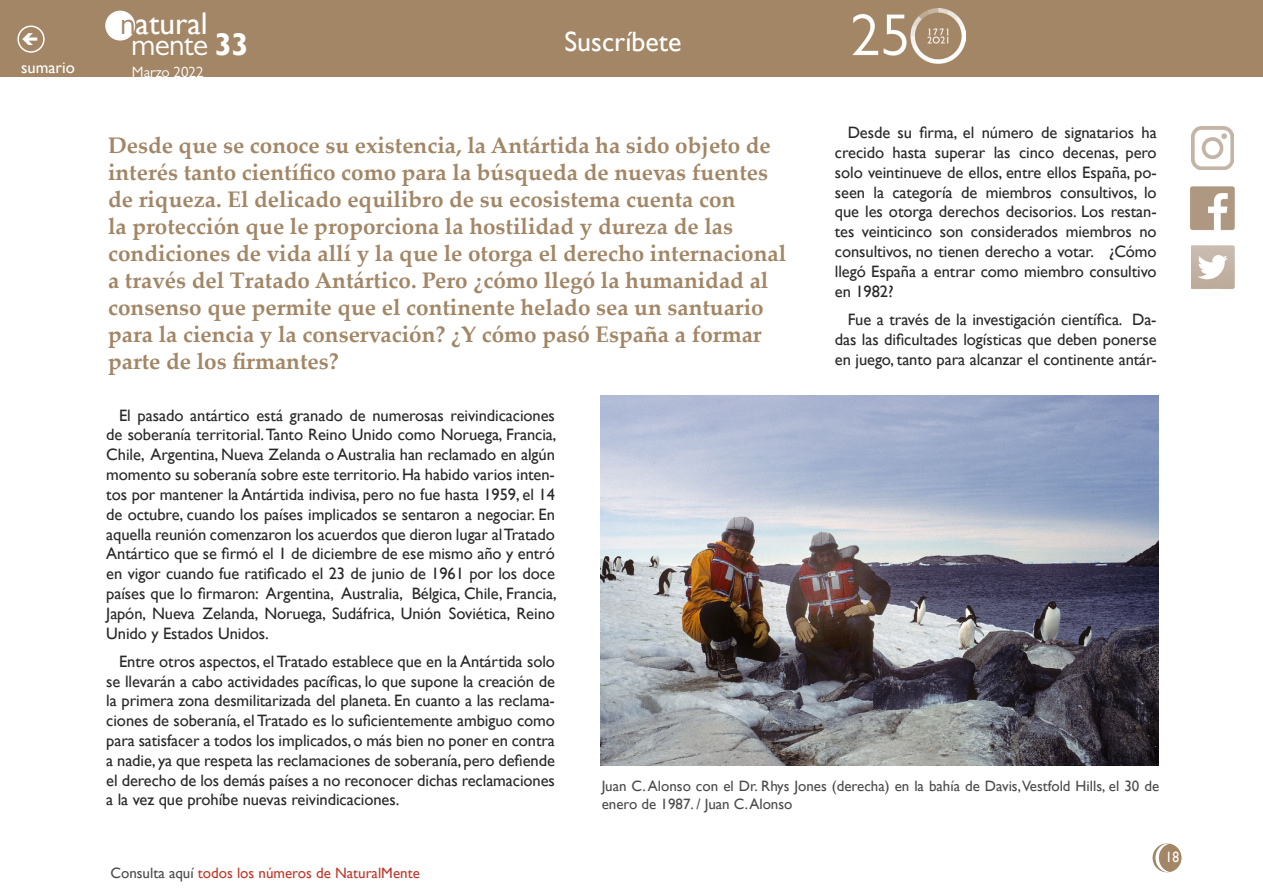
<style>
.page{position:relative;width:1263px;height:893px;background:#fff}
.page>*{position:absolute;margin:0;border:0;box-sizing:border-box;transform-origin:0 0}
.t1{font:31.35px "Gill Sans";color:#fff}
.t2{font:31.35px "Gill Sans MT Pro";letter-spacing:-.02em;color:#fff}
.t3{font:27.9px "Gill Sans";color:#fff}
.t4{font:700 22.5px/27px "Palatino Linotype";color:#a28666}
.t5{font:16.5px/19.8px "Gill Sans";letter-spacing:-.005em;color:#282829;text-align:justify}
.t6{font:16.5px "Gill Sans";color:#fff}
.t7{font:15px/18px "Gill Sans";color:#4b4b4d}
.t8{font:15px "Gill Sans";color:#bd392b}
.t9{font:15px "Gill Sans MT Pro";color:#fff}
.t10{font:15px "Gill Sans";color:#fff;scale:.9 1}
.s1{font-family:"Gill Sans MT Pro";color:#a28666}
.s2{font-family:"Gill Sans";font-weight:700}
.s3{color:#4b4b4d}
</style>
<div class="page">
<div style="left:1153px;top:844px;width:28px;height:28px;background:#a28666;border-radius:50%"></div>
<div style="left:1152px;top:843px;width:29px;height:29px;border:2px solid #a28666;border-radius:50%"></div>
<div style="left:0;top:0;width:1263px;height:77px;background:#a28666"></div>
<div style="left:106px;top:11px;width:29px;height:29px;background:#fff;border-radius:50%"></div>
<div style="left:105px;top:11px;width:30px;height:30px;border:1px solid #fff;border-radius:50%"></div>
<svg style="left:1155px;top:843px;width:15px;height:29px"></svg>
<div style="left:17px;top:26px;width:28px;height:27px;border:2px solid #fff;border-radius:50%"></div>
<img style="left:1190px;top:186px;width:45px;height:44px">
<img style="left:1191px;top:246px;width:44px;height:43px">
<img style="left:1191px;top:127px;width:42px;height:42px">
<img style="left:853px;top:9px;width:112px;height:55px">
<img style="left:601px;top:396px;width:557px;height:369px">
<p class="t6" style="left:21px;top:58px;width:55px">sumario</p>
<h1 class="t1" style="left:120px;top:5px;width:89px"><span class="s1">n</span>atural</h1>
<h1 class="t2" style="left:131px;top:26px;width:119px">mente <span class="s2">33</span></h1>
<p class="t9" style="left:132px;top:63px;width:73px">Marzo 2022</p>
<h2 class="t3" style="left:564px;top:25px;width:118px">Suscríbete</h2>
<p class="t5" style="left:835px;top:123px;width:323px;text-indent:13px">Desde su firma, el número de signatarios ha crecido hasta superar las cinco decenas, pero solo veintinueve de ellos, entre ellos España, po&shy;seen la categoría de miembros consultivos, lo que les otorga derechos decisorios. Los restan&shy;tes veinticinco son considerados miembros no consultivos, no tienen derecho a votar. ¿Cómo llegó España a entrar como miembro consultivo en 1982?</p>
<p class="t5" style="left:835px;top:310px;width:323px;text-indent:13px">Fue a través de la investigación científica. Da&shy;das las dificultades logísticas que deben ponerse en juego, tanto para alcanzar el continente antár-</p>
<p class="t4" style="left:108px;top:131px;width:680px">Desde que se conoce su existencia, la Antártida ha sido objeto de interés tanto científico como para la búsqueda de nuevas fuentes de riqueza. El delicado equilibro de su ecosistema cuenta con<br>la protección que le proporciona la hostilidad y dureza de las condiciones de vida allí y la que le otorga el derecho internacional a través del Tratado Antártico. Pero ¿cómo llegó la humanidad al consenso que permite que el continente helado sea un santuario para la ciencia y la conservación? ¿Y cómo pasó España a formar parte de los firmantes?</p>
<p class="t5" style="left:106px;top:406px;width:452px;text-indent:13px">El pasado antártico está granado de numerosas reivindicaciones de soberanía territorial. Tanto Reino Unido como Noruega, Francia, Chile, Argentina, Nueva Zelanda o Australia han reclamado en algún momento su soberanía sobre este territorio. Ha habido varios inten&shy;tos por mantener la Antártida indivisa, pero no fue hasta 1959, el 14 de octubre, cuando los países implicados se sentaron a negociar. En aquella reunión comenzaron los acuerdos que dieron lugar al Tratado Antártico que se firmó el 1 de diciembre de ese mismo año y entró en vigor cuando fue ratificado el 23 de junio de 1961 por los doce países que lo firmaron: Argentina, Australia, Bélgica, Chile, Francia, Japón, Nueva Zelanda, Noruega, Sudáfrica, Unión Soviética, Reino Unido y Estados Unidos.</p>
<p class="t5" style="left:106px;top:652px;width:450px;text-indent:13px">Entre otros aspectos, el Tratado establece que en la Antártida solo se llevarán a cabo actividades pacíficas, lo que supone la creación de la primera zona desmilitarizada del planeta. En cuanto a las reclama&shy;ciones de soberanía, el Tratado es lo suficientemente ambiguo como para satisfacer a todos los implicados, o más bien no poner en contra a nadie, ya que respeta las reclamaciones de soberanía, pero defiende el derecho de los demás países a no reconocer dichas reclamaciones a la vez que prohíbe nuevas reivindicaciones.</p>
<p class="t7" style="left:602px;top:777px;width:559px">Juan C. Alonso con el Dr. Rhys Jones (derecha) en la bahía de Davis, Vestfold Hills, el 30 de enero de 1987. / Juan C. Alonso</p>
<p class="t8" style="left:110px;top:864px;width:311px"><span class="s3">Consulta aquí</span> todos los números de NaturalMente</p>
<p class="t10" style="left:1165px;top:849px;width:16px">18</p>
</div>
